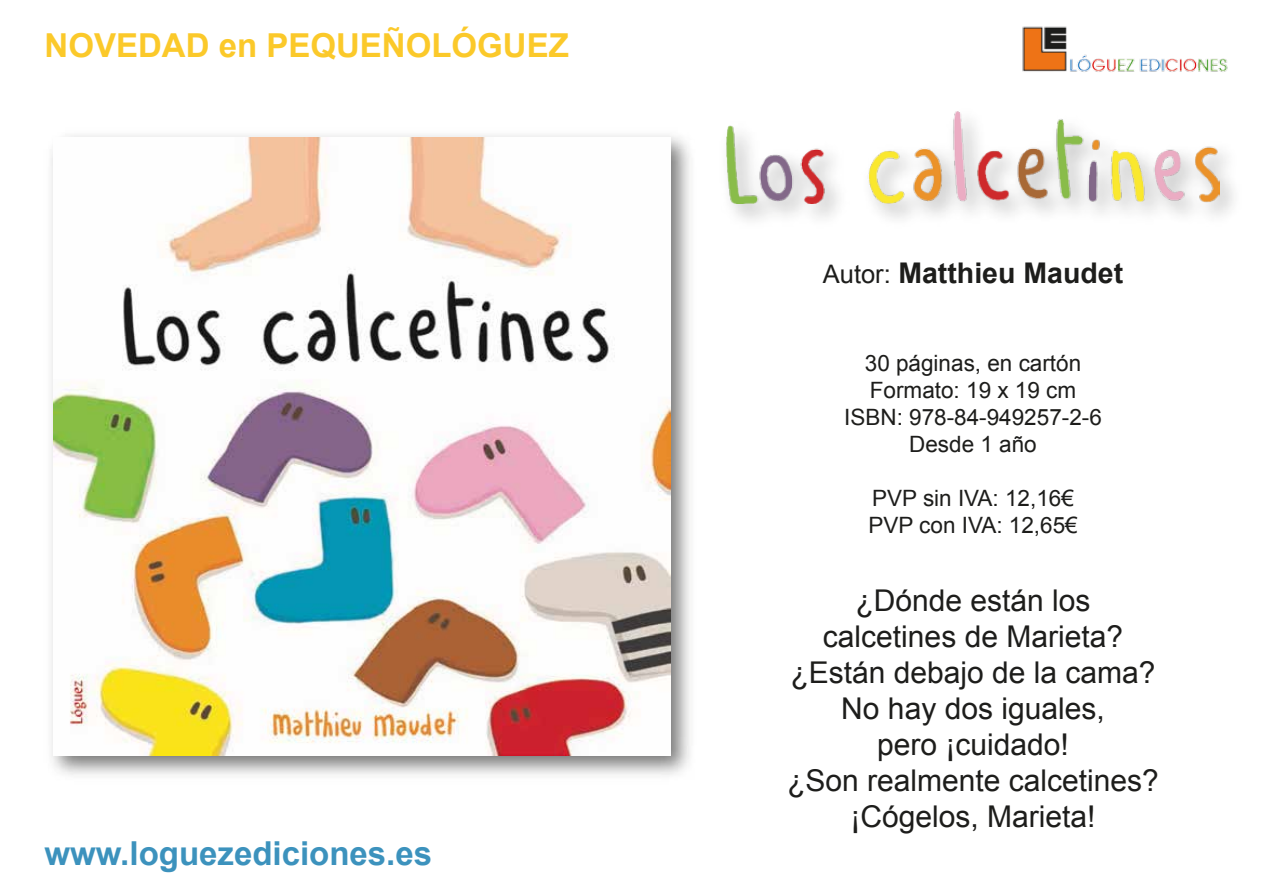
<style>
.page{position:relative;width:1263px;height:893px;background:#fff}
.page>*{position:absolute;margin:0;border:0;box-sizing:border-box;transform-origin:0 0}
.t1{font:700 33px "Arial";color:#fbc92a}
.t2{font:700 33px "Arial";color:#3c92bd}
.t3{font:30px/36px "Arial";color:#1d1d1b;text-align:center}
.t4{font:700 28.5px "Arial";color:#1d1d1b}
.t5{font:22.5px/27px "Arial";color:#1d1d1b;text-align:center}
.s1{font-weight:400;font-size:25.5px}
</style>
<div class="page">
<img style="left:1022px;top:26px;width:206px;height:46px">
<img style="left:51px;top:135px;width:639px;height:640px">
<img style="left:53px;top:138px;width:617px;height:617px">
<img style="left:726px;top:111px;width:508px;height:109px">
<img style="left:727px;top:112px;width:492px;height:92px">
<p class="t1" style="left:45px;top:23px;width:526px">NOVEDAD en PEQUEÑOLÓGUEZ</p>
<p class="t2" style="left:45px;top:831px;width:389px">www.loguezediciones.es</p>
<p class="t4" style="left:823px;top:254px;width:302px"><span class="s1">Autor:</span> Matthieu Maudet</p>
<p class="t5" style="left:844px;top:350px;width:259px">30 páginas, en cartón<br>Formato: 19 x 19 cm<br>ISBN: 978-84-949257-2-6<br>Desde 1 año</p>
<p class="t5" style="left:868px;top:485px;width:211px;text-align:left">PVP sin IVA: 12,16€<br>PVP con IVA: 12,65€</p>
<p class="t3" style="left:787px;top:583px;width:373px">¿Dónde están los calcetines de Marieta? ¿Están debajo de la cama?<br>No hay dos iguales,<br>pero ¡cuidado!<br>¿Son realmente calcetines? ¡Cógelos, Marieta!</p>
</div>
